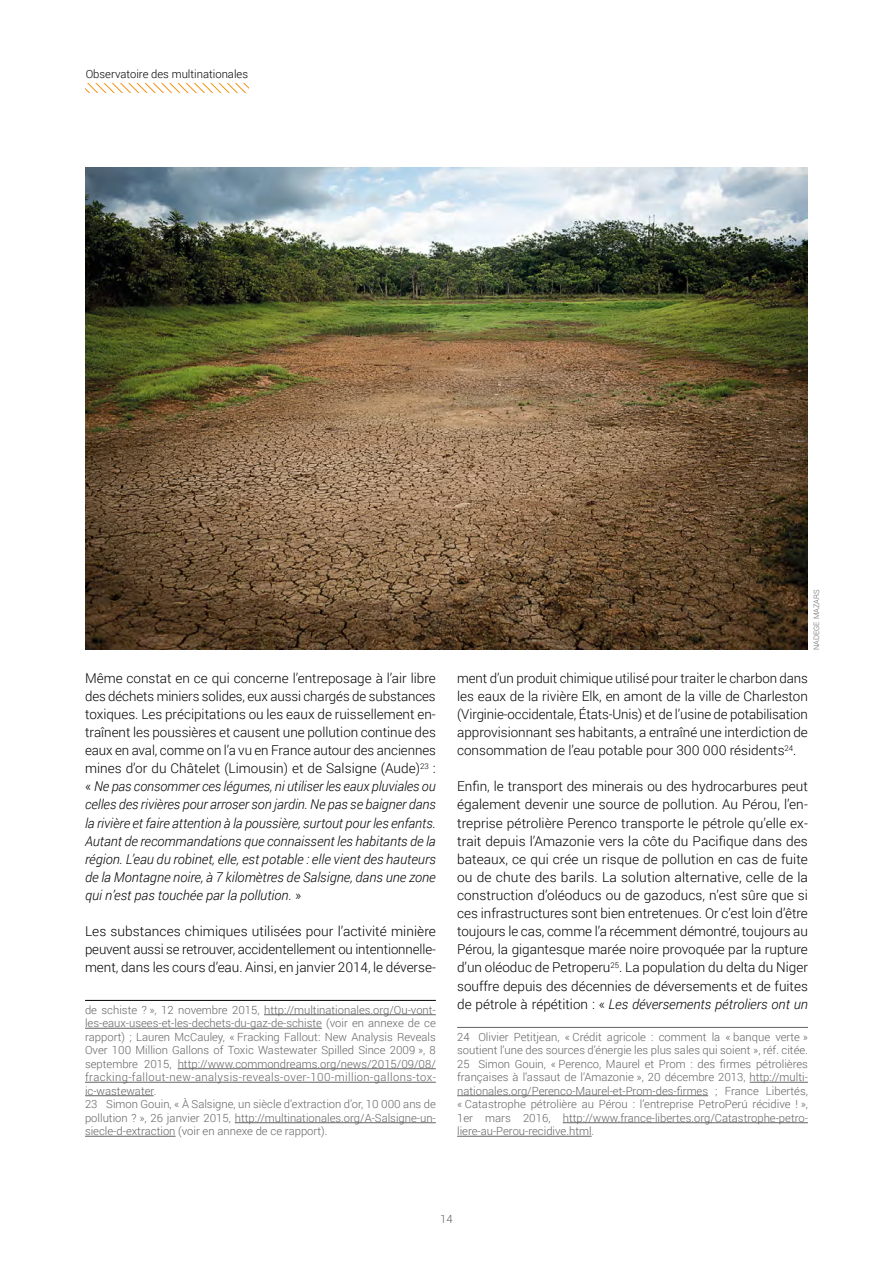
<style>
.page{position:relative;width:893px;height:1263px;background:#fff}
.page>*{position:absolute;margin:0;border:0;box-sizing:border-box;transform-origin:0 0}
.t1{font:300 13.5px/18.1px "Roboto";color:#000;text-align:justify}
.t2{font:italic 300 13.5px/18.1px "Roboto";color:#000;text-align:justify}
.t3{font:300 11.25px/13.5px "Roboto";color:#646363}
.t4{font:300 11.25px "Roboto";color:#000}
.t5{font:300 7.5px "Roboto";color:#646363}
.s1{font-style:normal}
.s2{font-style:italic}
</style>
<div class="page">
<svg style="left:86px;top:84px;width:162px;height:8px"></svg>
<hr style="left:85px;top:1000px;width:351px;height:1px;background:#000">
<hr style="left:264px;top:1014px;width:172px;height:1px;background:#646363">
<hr style="left:85px;top:1028px;width:237px;height:1px;background:#646363">
<hr style="left:178px;top:1068px;width:258px;height:1px;background:#646363">
<hr style="left:85px;top:1082px;width:351px;height:1px;background:#646363">
<hr style="left:85px;top:1095px;width:69px;height:1px;background:#646363">
<hr style="left:235px;top:1122px;width:201px;height:1px;background:#646363">
<hr style="left:85px;top:1136px;width:91px;height:1px;background:#646363">
<hr style="left:457px;top:1027px;width:351px;height:1px;background:#646363">
<hr style="left:749px;top:1082px;width:59px;height:1px;background:#646363">
<hr style="left:457px;top:1095px;width:251px;height:1px;background:#646363">
<hr style="left:563px;top:1122px;width:245px;height:1px;background:#646363">
<hr style="left:457px;top:1136px;width:135px;height:1px;background:#646363">
<img style="left:86px;top:168px;width:722px;height:482px">
<p class="t4" style="left:86px;top:66px;width:164px">Observatoire des multinationales</p>
<p class="t2" style="left:85px;top:668px;width:352px"><span class="s1">Même constat en ce qui concerne l’entreposage à l’air libre des déchets miniers solides, eux aussi chargés de substances toxiques. Les précipitations ou les eaux de ruissellement en&shy;traînent les poussières et causent une pollution continue des eaux en aval, comme on l’a vu en France autour des anciennes mines d’or du Châtelet (Limousin) et de Salsigne (Aude)</span><sup>23</sup> <span class="s1">: «</span> Ne pas consommer ces légumes, ni utiliser les eaux pluviales ou celles des rivières pour arroser son jardin. Ne pas se baigner dans la rivière et faire attention à la poussière, surtout pour les enfants.<br>Autant de recommandations que connaissent les habitants de la région. L’eau du robinet, elle, est potable : elle vient des hauteurs de la Montagne noire, à 7 kilomètres de Salsigne, dans une zone qui n’est pas touchée par la pollution. <span class="s1">»</span></p>
<p class="t1" style="left:85px;top:922px;width:352px">Les substances chimiques utilisées pour l’activité minière peuvent aussi se retrouver, accidentellement ou intentionnelle&shy;ment, dans les cours d’eau. Ainsi, en janvier 2014, le déverse-</p>
<p class="t3" style="left:85px;top:1003px;width:352px">de schiste ? », 12 novembre 2015, http://multinationales.org/Ou-vont&shy;les-eaux-usees-et-les-dechets-du-gaz-de-schiste (voir en annexe de ce rapport) ; Lauren McCauley, « Fracking Fallout: New Analysis Reveals Over 100 Million Gallons of Toxic Wastewater Spilled Since 2009 », 8 septembre 2015, http://www.commondreams.org/news/2015/09/08/ fracking-fallout-new-analysis-reveals-over-100-million-gallons-tox&shy;ic-wastewater.<br>23 Simon Gouin, « À Salsigne, un siècle d’extraction d’or, 10 000 ans de pollution ? », 26 janvier 2015, http://multinationales.org/A-Salsigne-un&shy;siecle-d-extraction (voir en annexe de ce rapport).</p>
<p class="t5" style="left:811px;top:650px;width:62px;rotate:-90deg">NADEGE MAZARS</p>
<p class="t1" style="left:457px;top:668px;width:352px">ment d’un produit chimique utilisé pour traiter le charbon dans les eaux de la rivière Elk, en amont de la ville de Charleston (Virginie-occidentale, États-Unis) et de l’usine de potabilisation approvisionnant ses habitants, a entraîné une interdiction de consommation de l’eau potable pour 300 000 résidents<sup>24</sup>.</p>
<p class="t1" style="left:457px;top:777px;width:352px">Enfin, le transport des minerais ou des hydrocarbures peut également devenir une source de pollution. Au Pérou, l’en&shy;treprise pétrolière Perenco transporte le pétrole qu’elle ex&shy;trait depuis l’Amazonie vers la côte du Pacifique dans des bateaux, ce qui crée un risque de pollution en cas de fuite ou de chute des barils. La solution alternative, celle de la construction d’oléoducs ou de gazoducs, n’est sûre que si ces infrastructures sont bien entretenues. Or c’est loin d’être toujours le cas, comme l’a récemment démontré, toujours au Pérou, la gigantesque marée noire provoquée par la rupture d’un oléoduc de Petroperu<sup>25</sup>. La population du delta du Niger souffre depuis des décennies de déversements et de fuites de pétrole à répétition : « <span class="s2">Les déversements pétroliers ont un</span></p>
<p class="t3" style="left:457px;top:1030px;width:352px;text-align:justify">24 Olivier Petitjean, « Crédit agricole : comment la « banque verte » soutient l’une des sources d’énergie les plus sales qui soient », réf. citée.<br>25 Simon Gouin, « Perenco, Maurel et Prom : des firmes pétrolières françaises à l’assaut de l’Amazonie », 20 décembre 2013, http://multi&shy;nationales.org/Perenco-Maurel-et-Prom-des-firmes ; France Libertés, « Catastrophe pétrolière au Pérou : l’entreprise PetroPerú récidive ! », 1er mars 2016, http://www.france-libertes.org/Catastrophe-petro&shy;liere-au-Perou-recidive.html.</p>
<p class="t3" style="left:440px;top:1212px;width:14px">14</p>
</div>
